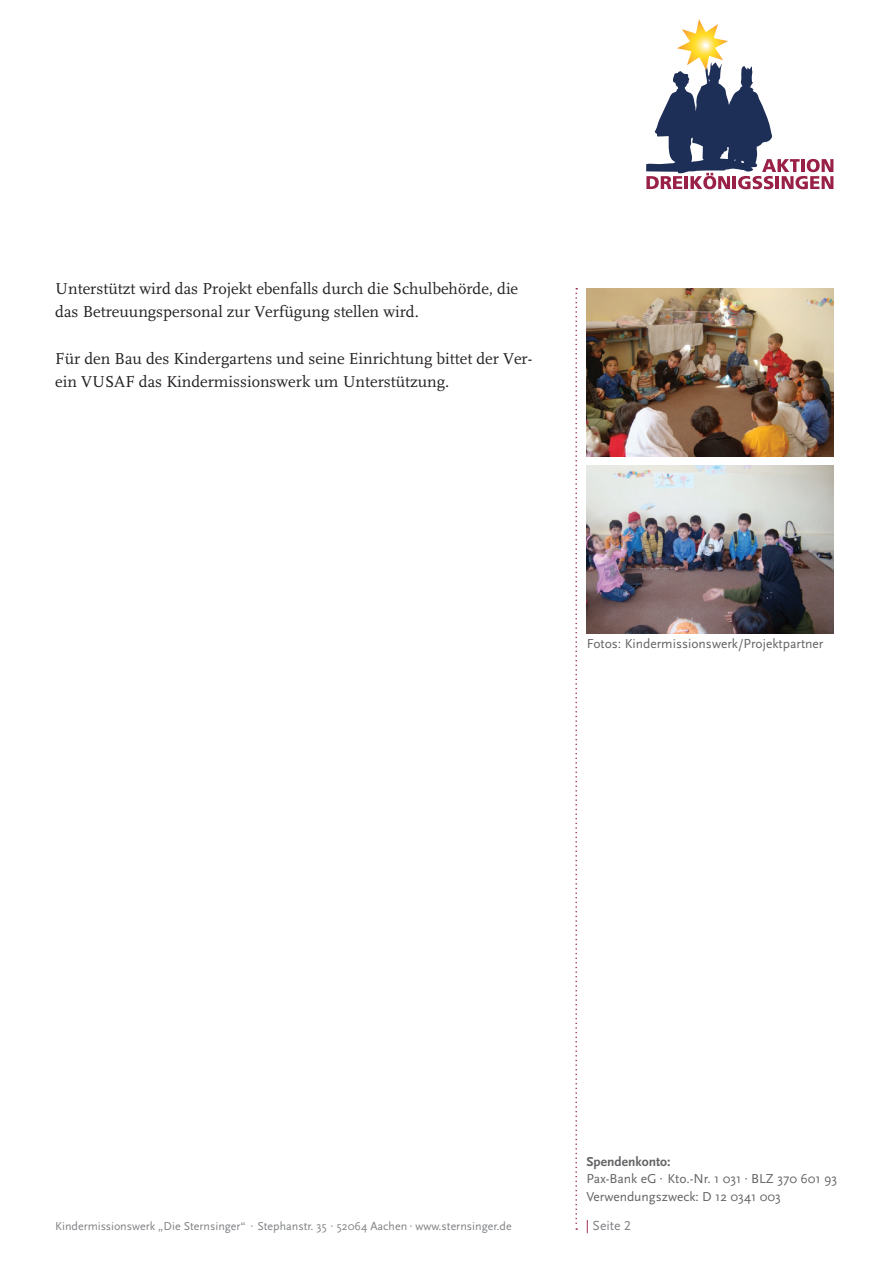
<style>
.page{position:relative;width:893px;height:1263px;background:#fff}
.page>*{position:absolute;margin:0;border:0;box-sizing:border-box;transform-origin:0 0}
.t1{font:16.5px/23.2px "FF Scala";color:#231f20}
.t2{font:13.8px "Scala Sans LF";color:#808285}
.t3{font:13.5px/17.4px "Scala Sans";color:#636366}
.t4{font:700 13.5px "Scala Sans";color:#636366}
.t5{font:12px "Scala Sans";color:#808285}
.s1{color:#992046}
</style>
<div class="page">
<img style="left:587px;top:288px;width:246px;height:169px">
<img style="left:587px;top:465px;width:246px;height:169px">
<svg style="left:575px;top:288px;width:2px;height:942px"></svg>
<svg style="left:646px;top:19px;width:187px;height:170px"></svg>
<p class="t1" style="left:55px;top:277px;width:464px">Unterstützt wird das Projekt ebenfalls durch die Schulbehörde, die das Betreuungspersonal zur Verfügung stellen wird.</p>
<p class="t1" style="left:55px;top:347px;width:479px">Für den Bau des Kindergartens und seine Einrichtung bittet der Ver&shy;ein VUSAF das Kindermissionswerk um Unterstützung.</p>
<p class="t3" style="left:587px;top:636px;width:238px">Fotos: Kindermissionswerk/Projektpartner</p>
<p class="t4" style="left:586px;top:1154px;width:86px">Spendenkonto:</p>
<p class="t3" style="left:586px;top:1170px;width:252px">Pax-Bank eG · Kto.-Nr. 1 031 · BLZ 370 601 93<br>Verwendungszweck: D 12 0341 003</p>
<p class="t5" style="left:55px;top:1219px;width:458px">Kindermissionswerk „Die Sternsinger“ · Stephanstr. 35 · 52064 Aachen · www.sternsinger.de</p>
<p class="t2" style="left:586px;top:1218px;width:47px"><span class="s1">|</span> Seite 2</p>
</div>
